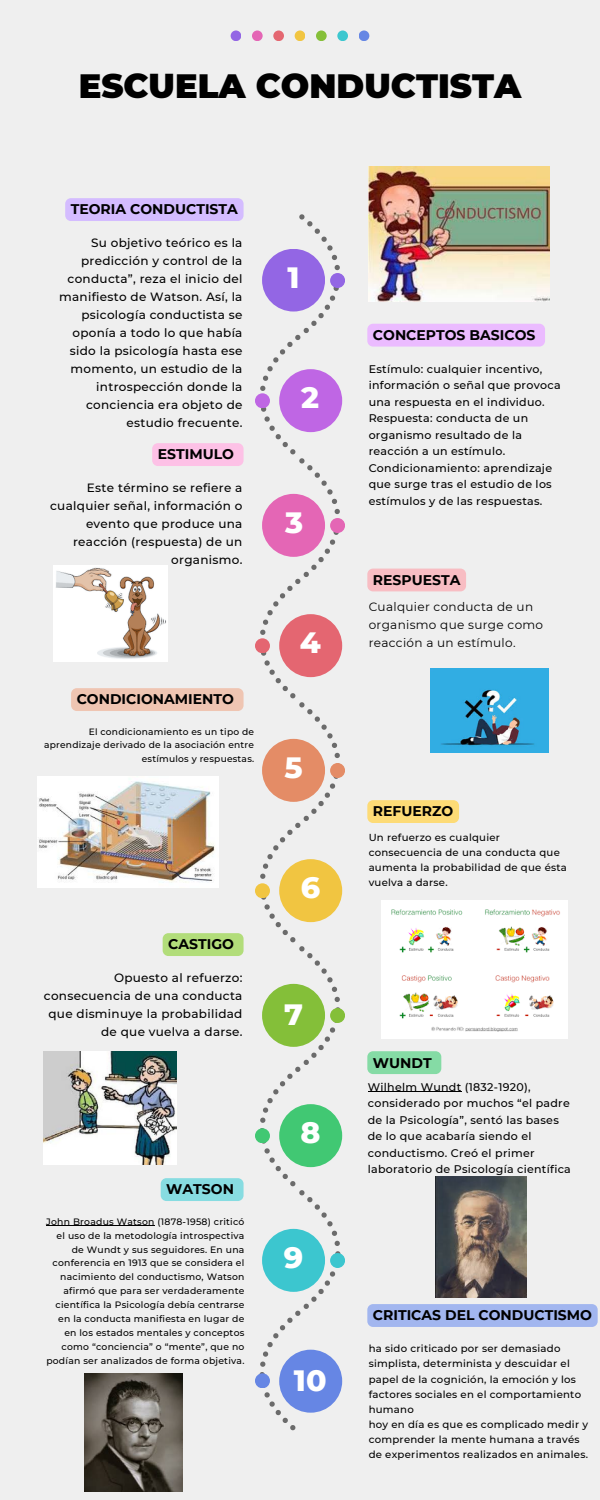
<style>
.page{position:relative;width:600px;height:1500px;background:#efefef}
.page>*{position:absolute;margin:0;border:0;box-sizing:border-box;transform-origin:0 0}
.t1{font:900 33.7px "Montserrat";color:#000}
.t2{font:800 30px "Montserrat";color:#fff}
.t3{font:700 14px "Montserrat";color:#000}
.t4{font:12.1px/18px "Montserrat";letter-spacing:.025em;color:#000}
.t5{font:500 12px/18px "Montserrat";letter-spacing:.025em;color:#000;text-align:right}
.t6{font:500 11.1px/16.5px "Montserrat";letter-spacing:.025em;color:#000}
.t7{font:500 10.2px/15.2px "Montserrat";letter-spacing:.025em;color:#000}
.t8{font:500 10.1px/15.1px "Montserrat";letter-spacing:.025em;color:#000}
.t9{font:500 9.3px/13.9px "Montserrat";letter-spacing:.025em;color:#000;text-align:right}
.t10{font:500 9.1px/13.7px "Montserrat";letter-spacing:.025em;color:#000;text-align:right}
</style>
<div class="page">
<svg style="left:259px;top:214px;width:81px;height:1216px"></svg>
<div style="left:262px;top:249px;width:63px;height:63px;background:#9366e4;border-radius:50%"></div>
<div style="left:262px;top:494px;width:63px;height:63px;background:#e466b5;border-radius:50%"></div>
<div style="left:279px;top:369px;width:63px;height:63px;background:#bf66e4;border-radius:50%"></div>
<div style="left:279px;top:614px;width:63px;height:63px;background:#e46671;border-radius:50%"></div>
<div style="left:330px;top:273px;width:15px;height:15px;background:#9366e4;border-radius:50%"></div>
<div style="left:330px;top:518px;width:15px;height:15px;background:#e466b5;border-radius:50%"></div>
<div style="left:255px;top:393px;width:15px;height:15px;background:#bf66e4;border-radius:50%"></div>
<div style="left:255px;top:638px;width:15px;height:15px;background:#e46671;border-radius:50%"></div>
<div style="left:262px;top:739px;width:63px;height:63px;background:#e48c66;border-radius:50%"></div>
<div style="left:279px;top:859px;width:63px;height:63px;background:#f1c541;border-radius:50%"></div>
<div style="left:330px;top:763px;width:15px;height:15px;background:#e48c66;border-radius:50%"></div>
<div style="left:255px;top:883px;width:15px;height:15px;background:#f1c541;border-radius:50%"></div>
<div style="left:262px;top:984px;width:63px;height:63px;background:#84bf39;border-radius:50%"></div>
<div style="left:279px;top:1104px;width:63px;height:63px;background:#41c873;border-radius:50%"></div>
<div style="left:330px;top:1008px;width:15px;height:15px;background:#84bf39;border-radius:50%"></div>
<div style="left:255px;top:1128px;width:15px;height:15px;background:#41c873;border-radius:50%"></div>
<div style="left:262px;top:1229px;width:63px;height:63px;background:#3cc6cf;border-radius:50%"></div>
<div style="left:279px;top:1350px;width:63px;height:63px;background:#6686e4;border-radius:50%"></div>
<div style="left:330px;top:1253px;width:15px;height:15px;background:#3cc6cf;border-radius:50%"></div>
<div style="left:255px;top:1373px;width:15px;height:15px;background:#6686e4;border-radius:50%"></div>
<div style="left:231px;top:30px;width:10px;height:11px;background:#9366e4;border-radius:50%"></div>
<div style="left:252px;top:30px;width:11px;height:11px;background:#e466b5;border-radius:50%"></div>
<div style="left:273px;top:30px;width:11px;height:11px;background:#e46771;border-radius:50%"></div>
<div style="left:295px;top:30px;width:10px;height:11px;background:#f1c541;border-radius:50%"></div>
<div style="left:316px;top:30px;width:11px;height:11px;background:#85bf39;border-radius:50%"></div>
<div style="left:337px;top:30px;width:11px;height:11px;background:#3dc7cf;border-radius:50%"></div>
<div style="left:359px;top:30px;width:10px;height:11px;background:#6687e4;border-radius:50%"></div>
<img style="left:369px;top:167px;width:180px;height:135px">
<img style="left:53px;top:565px;width:114px;height:96px">
<img style="left:430px;top:669px;width:118px;height:84px">
<img style="left:37px;top:776px;width:181px;height:111px">
<img style="left:382px;top:900px;width:185px;height:139px">
<img style="left:44px;top:1051px;width:133px;height:114px">
<img style="left:435px;top:1176px;width:91px;height:122px">
<img style="left:84px;top:1373px;width:98px;height:118px">
<div style="left:65px;top:198px;width:179px;height:23px;background:#d4bcff"></div>
<div style="left:152px;top:443px;width:92px;height:23px;background:#fdc1e6;border-radius:6px"></div>
<div style="left:71px;top:688px;width:173px;height:23px;background:#efc5b2;border-radius:6px"></div>
<div style="left:367px;top:324px;width:178px;height:23px;background:#ebbbff;border-radius:6px"></div>
<div style="left:367px;top:569px;width:99px;height:22px;background:#f8bdc3"></div>
<div style="left:367px;top:800px;width:92px;height:23px;background:#fddb76"></div>
<hr style="left:368px;top:1092px;width:94px;height:1px;background:#000">
<div style="left:163px;top:933px;width:81px;height:23px;background:#b2dd7a;border-radius:6px"></div>
<div style="left:367px;top:1051px;width:74px;height:23px;background:#85dba5;border-radius:6px"></div>
<hr style="left:46px;top:1225px;width:109px;height:1px;background:#000">
<div style="left:161px;top:1178px;width:83px;height:23px;background:#87dce1;border-radius:6px"></div>
<div style="left:367px;top:1304px;width:231px;height:23px;background:#a2b6ef"></div>
<h5 class="t1" style="left:79px;top:65px;width:444px">ESCUELA CONDUCTISTA</h5>
<p class="t3" style="left:71px;top:201px;width:169px">TEORIA CONDUCTISTA</p>
<h2 class="t5" style="left:59px;top:234px;width:185px">Su objetivo teórico es la predicción y control de la conducta”, reza el inicio del manifiesto de Watson. Así, la psicología conductista se oponía a todo lo que había sido la psicología hasta ese momento, un estudio de la introspección donde la conciencia era objeto de estudio frecuente.</h2>
<p class="t3" style="left:158px;top:446px;width:78px">ESTIMULO</p>
<h5 class="t5" style="left:50px;top:479px;width:194px">Este término se refiere a cualquier señal, información o evento que produce una reacción (respuesta) de un organismo.</h5>
<p class="t3" style="left:77px;top:691px;width:159px">CONDICIONAMIENTO</p>
<p class="t10" style="left:44px;top:724px;width:212px">El condicionamiento es un tipo de aprendizaje derivado de la asociación entre estímulos y respuestas.</p>
<p class="t2" style="left:287px;top:259px;width:14px">1</p>
<h3 class="t2" style="left:301px;top:379px;width:19px">2</h3>
<h2 class="t2" style="left:285px;top:504px;width:20px">3</h2>
<p class="t2" style="left:300px;top:624px;width:22px">4</p>
<p class="t2" style="left:284px;top:749px;width:20px">5</p>
<h5 class="t3" style="left:168px;top:936px;width:67px">CASTIGO</h5>
<p class="t5" style="left:44px;top:969px;width:200px">Opuesto al refuerzo: consecuencia de una conducta que disminuye la probabilidad de que vuelva a darse.</p>
<p class="t3" style="left:166px;top:1181px;width:69px">WATSON</p>
<h2 class="t9" style="left:46px;top:1214px;width:200px">John Broadus Watson (1878-1958) criticó el uso de la metodología introspectiva de Wundt y sus seguidores. En una conferencia en 1913 que se considera el nacimiento del conductismo, Watson afirmó que para ser verdaderamente científica la Psicología debía centrarse en la conducta manifiesta en lugar de en los estados mentales y conceptos como “conciencia” o “mente”, que no podían ser analizados de forma objetiva.</h2>
<p class="t2" style="left:301px;top:869px;width:21px">6</p>
<p class="t2" style="left:284px;top:996px;width:20px">7</p>
<p class="t2" style="left:301px;top:1114px;width:22px">8</p>
<p class="t2" style="left:284px;top:1239px;width:21px">9</p>
<p class="t2" style="left:294px;top:1362px;width:34px">10</p>
<h2 class="t3" style="left:373px;top:326px;width:164px">CONCEPTOS BASICOS</h2>
<p class="t6" style="left:369px;top:360px;width:193px">Estímulo: cualquier incentivo, información o señal que provoca una respuesta en el individuo.<br>Respuesta: conducta de un organismo resultado de la reacción a un estímulo.<br>Condicionamiento: aprendizaje que surge tras el estudio de los estímulos y de las respuestas.</p>
<h3 class="t3" style="left:373px;top:571px;width:89px">RESPUESTA</h3>
<p class="t4" style="left:369px;top:597px;width:176px">Cualquier conducta de un organismo que surge como reacción a un estímulo.</p>
<h4 class="t3" style="left:373px;top:803px;width:82px">REFUERZO</h4>
<h2 class="t8" style="left:369px;top:830px;width:200px">Un refuerzo es cualquier consecuencia de una conducta que aumenta la probabilidad de que ésta vuelva a darse.</h2>
<p class="t3" style="left:373px;top:1054px;width:60px">WUNDT</p>
<h2 class="t6" style="left:368px;top:1079px;width:205px">Wilhelm Wundt (1832-1920), considerado por muchos “el padre de la Psicología”, sentó las bases de lo que acabaría siendo el conductismo. Creó el primer laboratorio de Psicología científica</h2>
<h2 class="t3" style="left:373px;top:1307px;width:221px">CRITICAS DEL CONDUCTISMO</h2>
<h3 class="t7" style="left:369px;top:1341px;width:221px">ha sido criticado por ser demasiado simplista, determinista y descuidar el papel de la cognición, la emoción y los factores sociales en el comportamiento humano<br>hoy en día es que es complicado medir y comprender la mente humana a través de experimentos realizados en animales.</h3>
</div>
